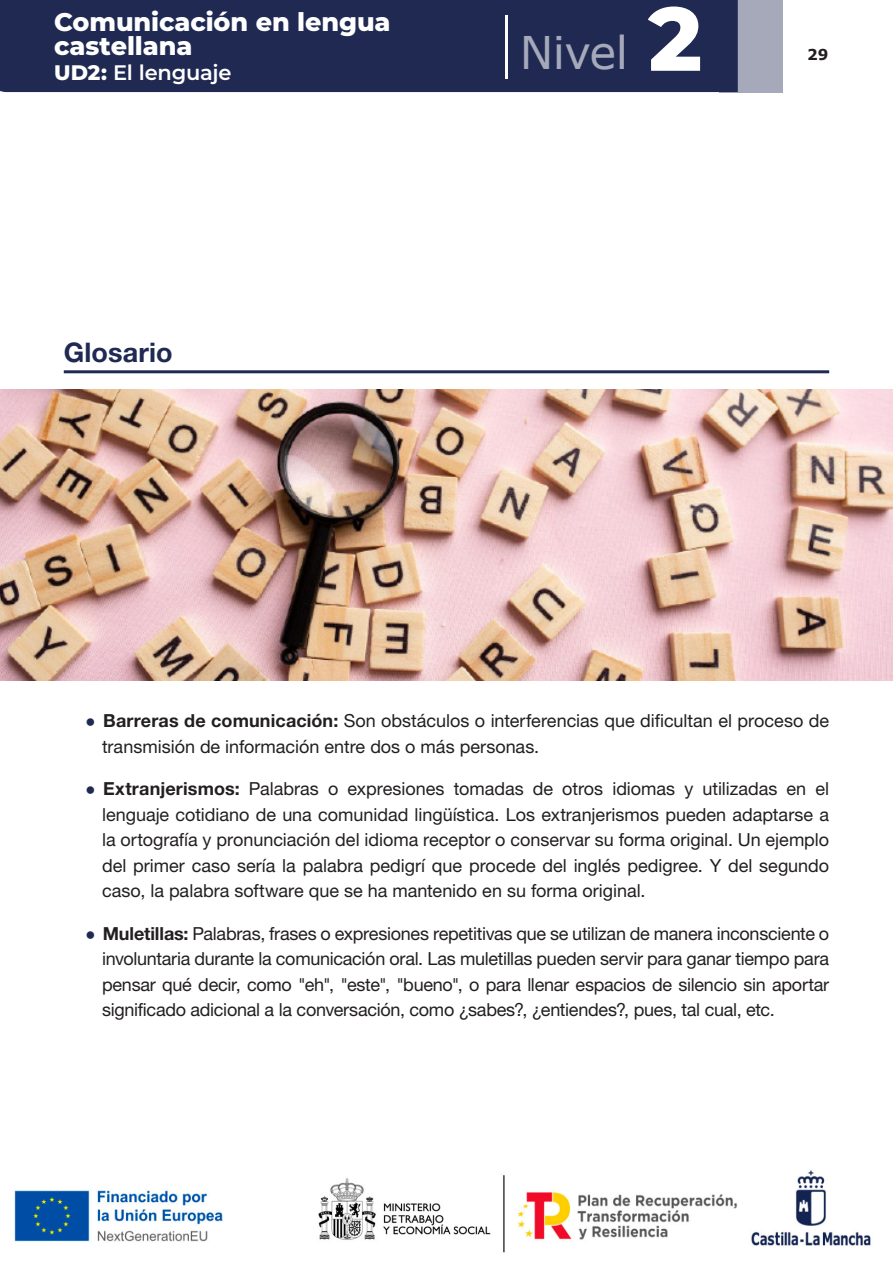
<style>
.page{position:relative;width:893px;height:1263px;background:#fff}
.page>*{position:absolute;margin:0;border:0;box-sizing:border-box;transform-origin:0 0}
.t1{font:45px "Verdana";letter-spacing:-.015em;color:#a5a9ba}
._1__TITULO{font:27px "Helvetica Neue LT 75 Bd";letter-spacing:.005em;color:#1f2952}
.t2{font:800 25.5px/24px "Montserrat";letter-spacing:-.005em;color:#fff}
.t3{font:600 21px "Montserrat";letter-spacing:-.01em;color:#fff}
.t4{font:18px/25.5px "Helvetica Neue LT 55 Rm";color:#231f20;text-align:justify}
.t5{font:700 15px "Verdana";color:#231f20}
.s1{font-weight:800}
.s2{font-family:"Montserrat";font-weight:800;font-size:90px;color:#fff}
.s3{font-family:"Verdana";font-weight:700;font-size:15px;color:#1f2952}
.s4{font-family:"Helvetica Neue LT 75 Bd"}
</style>
<div class="page">
<img style="left:14px;top:1170px;width:857px;height:83px">
<div style="left:719px;top:0;width:63px;height:92px;background:#a5a9ba"></div>
<div style="left:0;top:0;width:738px;height:92px;background:#1f2952"></div>
<hr style="left:505px;top:16px;width:2px;height:63px;background:#fff">
<hr style="left:64px;top:370px;width:765px;height:3px;background:#1f2952">
<img style="left:0;top:389px;width:893px;height:292px">
<h3 class="t2" style="left:54px;top:8px;width:338px">Comunicación en lengua castellana</h3>
<p class="t3" style="left:54px;top:58px;width:179px"><span class="s1">UD2:</span> El lenguaje</p>
<p class="_1__TITULO" style="left:64px;top:335px;width:110px">Glosario</p>
<h1 class="t1" style="left:520px;top:22px;width:184px">Nivel <span class="s2">2</span></h1>
<p class="t5" style="left:807px;top:44px;width:23px">29</p>
<p class="t4" style="left:102px;top:708px;width:729px;text-indent:-17px"><span class="s3">•</span> <span class="s4">Barreras de comunicación:</span> Son obstáculos o interferencias que dificultan el proceso de transmisión de información entre dos o más personas.</p>
<p class="t4" style="left:102px;top:776px;width:729px;text-indent:-17px"><span class="s3">•</span> <span class="s4">Extranjerismos:</span> Palabras o expresiones tomadas de otros idiomas y utilizadas en el lenguaje cotidiano de una comunidad lingüística. Los extranjerismos pueden adaptarse a la ortografía y pronunciación del idioma receptor o conservar su forma original. Un ejemplo del primer caso sería la palabra pedigrí que procede del inglés pedigree. Y del segundo caso, la palabra software que se ha mantenido en su forma original.</p>
<p class="t4" style="left:102px;top:920px;width:729px;text-indent:-17px"><span class="s3">•</span> <span class="s4">Muletillas:</span> Palabras, frases o expresiones repetitivas que se utilizan de manera inconsciente o involuntaria durante la comunicación oral. Las muletillas pueden servir para ganar tiempo para pensar qué decir, como "eh", "este", "bueno", o para llenar espacios de silencio sin aportar significado adicional a la conversación, como ¿sabes?, ¿entiendes?, pues, tal cual, etc.</p>
</div>
